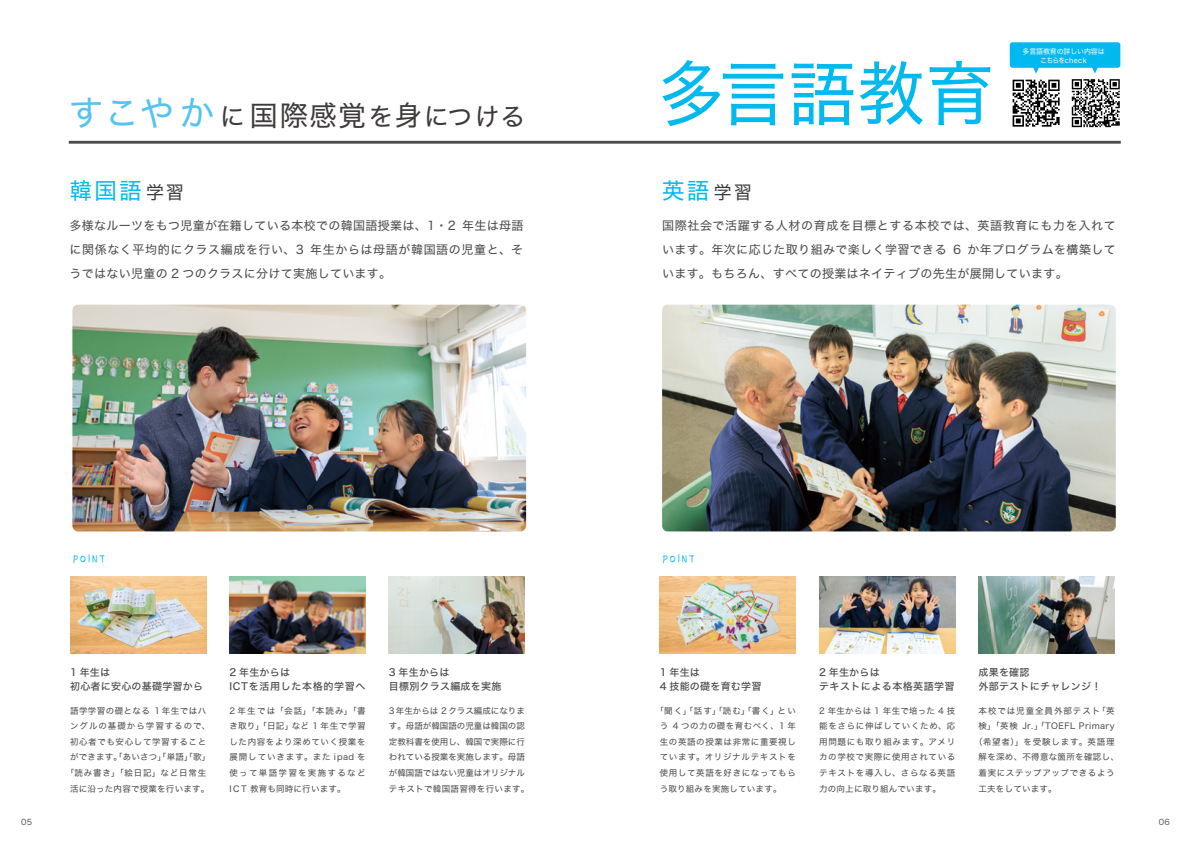
<style>
.page{position:relative;width:1191px;height:842px;background:#fff}
.page>*{position:absolute;margin:0;border:0;box-sizing:border-box;transform-origin:0 0}
.t1{font:70px "Hira Kaku Std W4";letter-spacing:.015em;color:#00b9ef}
.t2{font:25.2px "Hira Kaku Std W4";color:#3e3a39}
.t3{font:22.5px "Hira Kaku Std W4";color:#00b9ef}
.t4{font:12px/24.1px "Hira Kaku Std W4";letter-spacing:.025em;color:#4c4948;text-align:justify}
.t5{font:12px "AP Japanesefont";letter-spacing:.1em;color:#00b9ef}
.t6{font:10px/14.2px "Hira Kaku Std W5";letter-spacing:.025em;color:#4c4948}
.t7{font:10px/14.2px "Hira Kaku Std W5";letter-spacing:.065em;color:#4c4948}
.t8{font:10px/14.2px "Hira Kaku Std W5";letter-spacing:.045em;color:#4c4948}
.t9{font:8.5px/15.6px "Hira Kaku Std W4";letter-spacing:.05em;color:#4c4948;text-align:justify}
.t10{font:8.5px/15.6px "Hira Kaku Std W4";letter-spacing:.07em;color:#4c4948;text-align:center}
.t11{font:8.5px/15.6px "Hira Kaku Std W4";color:#4c4948}
.t12{font:8.5px "Hira Kaku Std W4";letter-spacing:.095em;color:#4c4948}
.t13{font:8.5px "Hira Kaku Std W4";letter-spacing:.11em;color:#4c4948}
.t14{font:8.5px "Hira Kaku Std W4";letter-spacing:.025em;color:#4c4948}
.t15{font:8px "Hira Kaku Std W4";color:#575554}
.t16{font:7px/9.4px "Hira Kaku Std W4";letter-spacing:-.025em;color:#fff;text-align:center}
.s1{font-size:35px;color:#54c3f1}
.s2{font-size:28px}
.s3{font-size:18px;color:#3e3a39}
</style>
<div class="page">
<img style="left:72px;top:305px;width:454px;height:226px">
<img style="left:70px;top:577px;width:136px;height:76px">
<img style="left:660px;top:577px;width:136px;height:76px">
<img style="left:229px;top:577px;width:136px;height:76px">
<img style="left:389px;top:577px;width:136px;height:76px">
<hr style="left:69px;top:141px;width:1051px;height:3px;background:#4c4948">
<img style="left:819px;top:577px;width:136px;height:76px">
<img style="left:978px;top:577px;width:136px;height:76px">
<img style="left:662px;top:305px;width:453px;height:226px">
<svg style="left:1012px;top:80px;width:47px;height:47px"></svg>
<div style="left:1009px;top:42px;width:111px;height:26px;background:#00b9ef;border-radius:3px"></div>
<svg style="left:1031px;top:67px;width:10px;height:7px"></svg>
<svg style="left:1071px;top:67px;width:48px;height:60px"></svg>
<h2 class="t2" style="left:69px;top:97px;width:458px"><span class="s1">すこやか</span>に<span class="s2">国際感覚</span>を<span class="s2">身</span>につける</h2>
<h3 class="t3" style="left:70px;top:173px;width:116px">韓国語<span class="s3">学習</span></h3>
<h1 class="t1" style="left:657px;top:41px;width:338px">多言語教育</h1>
<h3 class="t3" style="left:662px;top:173px;width:91px">英語<span class="s3">学習</span></h3>
<p class="t16" style="left:1022px;top:46px;width:84px">多言語教育の詳しい内容はこちらをcheck</p>
<h3 class="t4" style="left:70px;top:214px;width:455px">多様なルーツをもつ児童が在籍している本校での韓国語授業は、1・2 年生は母語に関係なく平均的にクラス編成を行い、3 年生からは母語が韓国語の児童と、そうではない児童の 2 つのクラスに分けて実施しています。</h3>
<h3 class="t4" style="left:662px;top:214px;width:455px">国際社会で活躍する人材の育成を目標とする本校では、英語教育にも力を入れています。年次に応じた取り組みで楽しく学習できる 6 か年プログラムを構築しています。もちろん、すべての授業はネイティブの先生が展開しています。</h3>
<h3 class="t5" style="left:73px;top:553px;width:34px">POINT</h3>
<h3 class="t5" style="left:663px;top:553px;width:34px">POINT</h3>
<p class="t6" style="left:70px;top:665px;width:134px">1 年生は<br>初心者に安心の基礎学習から</p>
<p class="t7" style="left:229px;top:665px;width:137px">2 年生からは<br>ICTを活用した本格的学習へ</p>
<p class="t6" style="left:389px;top:665px;width:114px">3 年生からは<br>目標別クラス編成を実施</p>
<p class="t6" style="left:660px;top:665px;width:103px">1 年生は<br>4 技能の礎を育む学習</p>
<p class="t8" style="left:819px;top:665px;width:137px">2 年生からは<br>テキストによる本格英語学習</p>
<p class="t6" style="left:978px;top:665px;width:124px">成果を確認<br>外部テストにチャレンジ！</p>
<p class="t10" style="left:66px;top:703px;width:146px">語学学習の礎となる 1 年生ではハングルの基礎から学習するので、初心者でも安心して学習することができます。「あいさつ」「単語」「歌」「読み書き」「絵日記」など日常生活に沿った内容で授業を行います。</p>
<p class="t9" style="left:229px;top:703px;width:138px">2 年生では「会話」「本読み」「書き取り」「日記」など 1 年生で学習した内容をより深めていく授業を展開していきます。また ipad を使って単語学習を実施するなどI CT 教育も同時に行います。</p>
<p class="t11" style="left:389px;top:703px;width:142px">3年生からは 2 クラス編成になります。母語が韓国語の児童は韓国の認定教科書を使用し、韓国で実際に行われている授業を実施します。母語が韓国語ではない児童はオリジナルテキストで韓国語習得を行います。</p>
<p class="t9" style="left:660px;top:703px;width:138px;text-indent:-4px">「聞く」「話す」「読む」「書く」という 4 つの力の礎を育むべく、1 年生の英語の授業は非常に重要視しています。オリジナルテキストを使用して英語を好きになってもらう取り組みを実施しています。</p>
<p class="t9" style="left:819px;top:703px;width:138px">2 年生からは 1 年生で培った 4 技能をさらに伸ばしていくため、応用問題にも取り組みます。アメリカの学校で実際に使用されているテキストを導入し、さらなる英語力の向上に取り組んでいます。</p>
<p class="t13" style="left:978px;top:704px;width:138px">本校では児童全員外部テスト「英</p>
<p class="t9" style="left:978px;top:718px;width:138px">検」「英検 Jr.」「TOEFL Primary</p>
<p class="t12" style="left:974px;top:735px;width:142px">（希望者）」を受験します。英語理</p>
<p class="t9" style="left:978px;top:749px;width:142px">解を深め、不得意な箇所を確認し、</p>
<p class="t10" style="left:978px;top:765px;width:138px">着実にステップアップできるよう</p>
<p class="t14" style="left:978px;top:782px;width:80px">工夫をしています。</p>
<p class="t15" style="left:21px;top:816px;width:13px">05</p>
<p class="t15" style="left:1158px;top:816px;width:13px">06</p>
</div>
